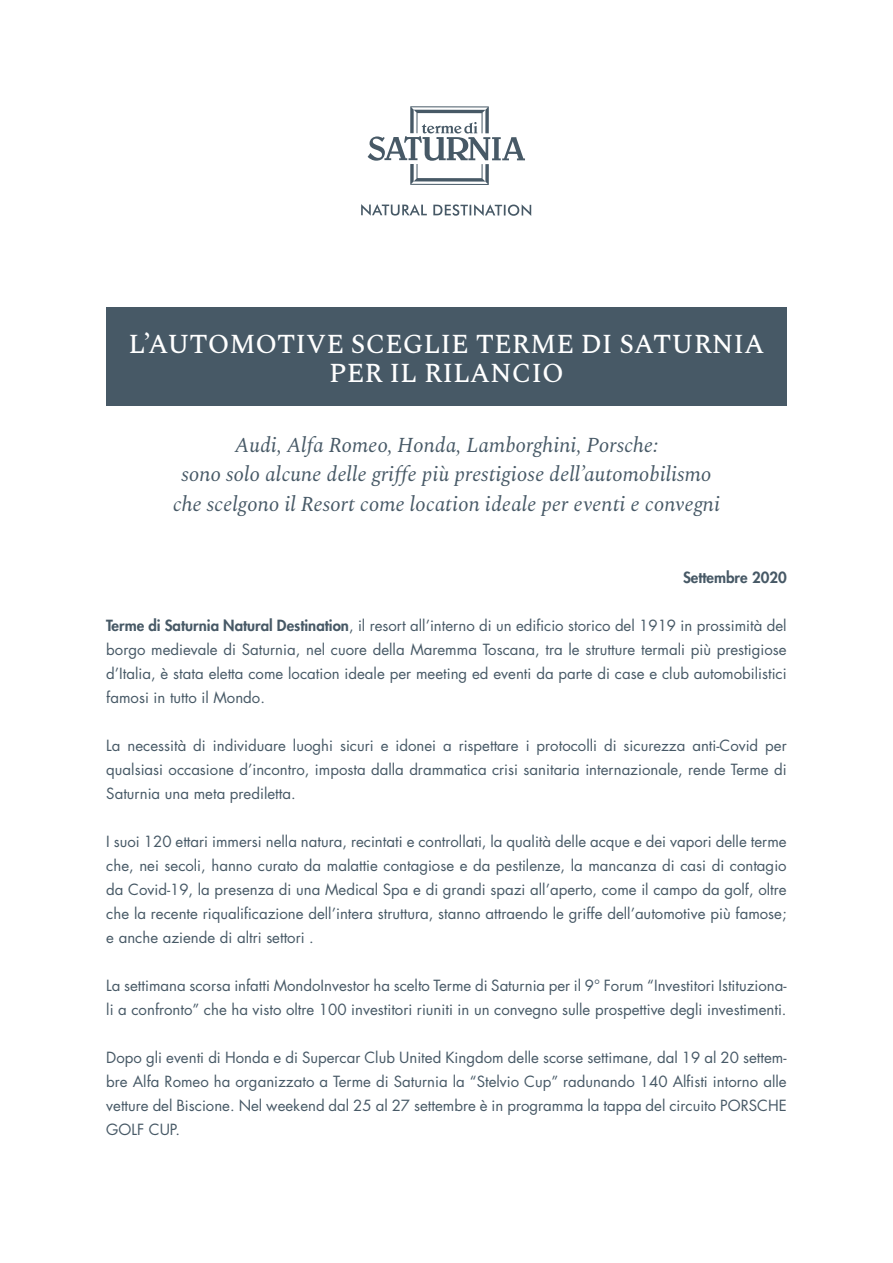
<style>
.page{position:relative;width:893px;height:1263px;background:#fff}
.page>*{position:absolute;margin:0;border:0;box-sizing:border-box;transform-origin:0 0}
.Normale{font:500 27px "Spectral";color:#fff}
.Normale-2{font:italic 21px "Spectral";color:#475966}
.t1{font:15px/24px "Futura Std";color:#475966;text-align:justify}
.t2{font:800 15px "Futura Std";color:#475966}
.s1{font-weight:800}
</style>
<div class="page">
<div style="left:106px;top:307px;width:681px;height:98px;background:#475966"></div>
<svg style="left:361px;top:204px;width:66px;height:12px"></svg>
<svg style="left:433px;top:204px;width:98px;height:12px"></svg>
<svg style="left:368px;top:106px;width:157px;height:79px"></svg>
<p class="Normale" style="left:128px;top:324px;width:637px">L’AUTOMOTIVE SCEGLIE TERME DI SATURNIA</p>
<p class="Normale" style="left:329px;top:354px;width:236px">PER IL RILANCIO</p>
<p class="Normale-2" style="left:235px;top:429px;width:425px">Audi, Alfa Romeo, Honda, Lamborghini, Porsche:</p>
<p class="Normale-2" style="left:181px;top:459px;width:532px">sono solo alcune delle griffe più prestigiose dell’automobilismo</p>
<p class="Normale-2" style="left:173px;top:488px;width:549px">che scelgono il Resort come location ideale per eventi e convegni</p>
<p class="t2" style="left:683px;top:567px;width:105px">Settembre 2020</p>
<p class="t1" style="left:106px;top:613px;width:682px"><span class="s1">Terme di Saturnia Natural Destination</span>, il resort all’interno di un edificio storico del 1919 in prossimità del borgo medievale di Saturnia, nel cuore della Maremma Toscana, tra le strutture termali più prestigiose d’Italia, è stata eletta come location ideale per meeting ed eventi da parte di case e club automobilistici famosi in tutto il Mondo.</p>
<p class="t1" style="left:106px;top:733px;width:682px">La necessità di individuare luoghi sicuri e idonei a rispettare i protocolli di sicurezza anti-Covid per qualsiasi occasione d’incontro, imposta dalla drammatica crisi sanitaria internazionale, rende Terme di Saturnia una meta prediletta.</p>
<p class="t1" style="left:106px;top:829px;width:682px">I suoi 120 ettari immersi nella natura, recintati e controllati, la qualità delle acque e dei vapori delle terme che, nei secoli, hanno curato da malattie contagiose e da pestilenze, la mancanza di casi di contagio da Covid-19, la presenza di una Medical Spa e di grandi spazi all’aperto, come il campo da golf, oltre che la recente riqualificazione dell’intera struttura, stanno attraendo le griffe dell’automotive più famose; e anche aziende di altri settori .</p>
<p class="t1" style="left:106px;top:973px;width:682px">La settimana scorsa infatti MondoInvestor ha scelto Terme di Saturnia per il 9° Forum “Investitori Istituziona&shy;li a confronto” che ha visto oltre 100 investitori riuniti in un convegno sulle prospettive degli investimenti.</p>
<p class="t1" style="left:106px;top:1045px;width:682px">Dopo gli eventi di Honda e di Supercar Club United Kingdom delle scorse settimane, dal 19 al 20 settem&shy;bre Alfa Romeo ha organizzato a Terme di Saturnia la “Stelvio Cup” radunando 140 Alfisti intorno alle vetture del Biscione. Nel weekend dal 25 al 27 settembre è in programma la tappa del circuito PORSCHE GOLF CUP.</p>
</div>
